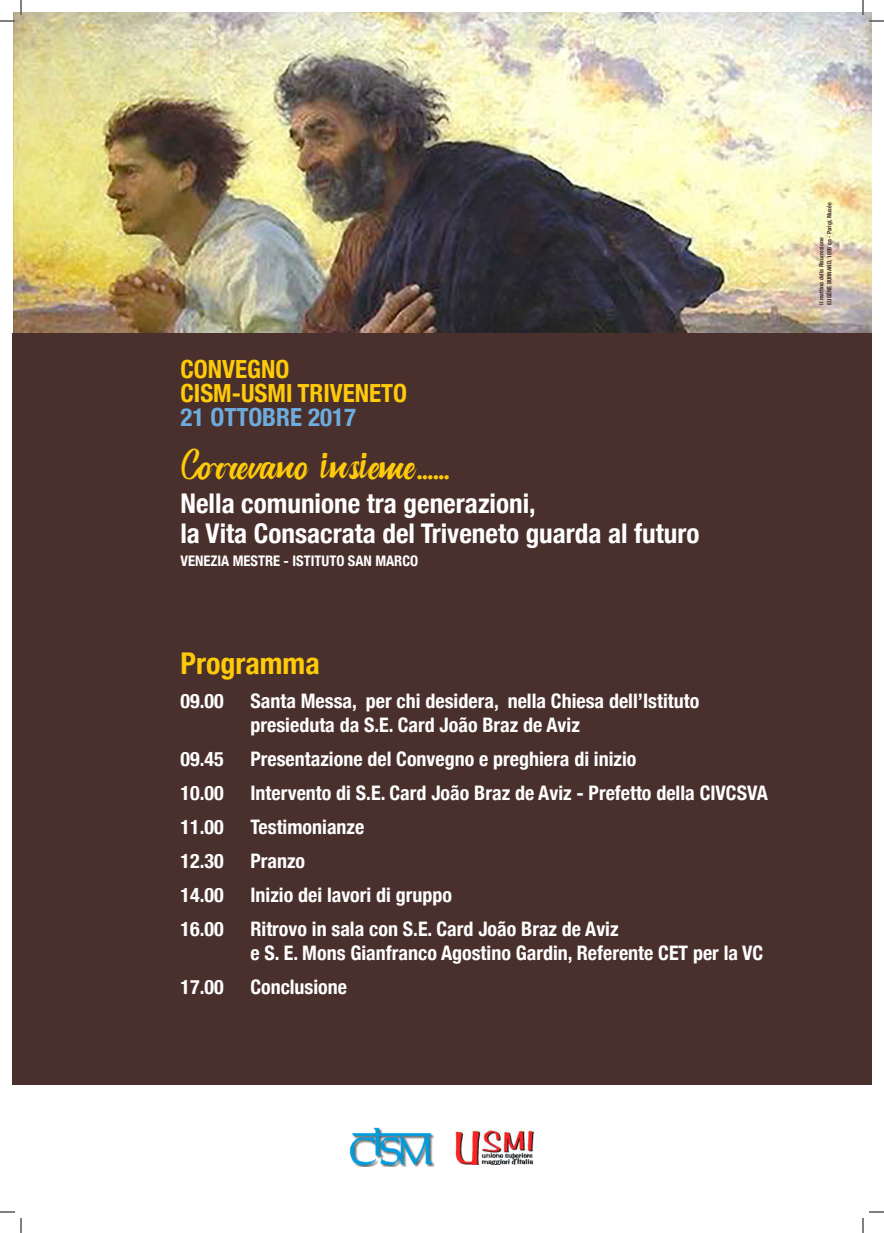
<style>
.page{position:relative;width:884px;height:1233px;background:#fff}
.page>*{position:absolute;margin:0;border:0;box-sizing:border-box;transform-origin:0 0}
.t1{font:500 44px "Fragola";color:#feca0a}
.t2{font:700 condensed 30px "Helvetica Neue";color:#feca0a}
.t3{font:700 condensed 27.2px/30px "Helvetica Neue";color:#fff}
.t4{font:700 condensed 25px/24px "Helvetica Neue";color:#feca0a}
.t5{font:700 condensed 25px "Helvetica Neue";color:#6eacdd}
.t6{font:700 condensed 20px/24px "Helvetica Neue";color:#fff}
.t7{font:700 condensed 14.6px "Helvetica Neue";color:#fff}
.t8{font:700 condensed 6px/8px "Helvetica Neue";color:#49302c}
</style>
<div class="page">
<div style="left:12px;top:333px;width:859px;height:751px;background:#49302c"></div>
<img style="left:349px;top:1127px;width:86px;height:39px">
<img style="left:449px;top:1127px;width:86px;height:37px">
<img style="left:13px;top:12px;width:858px;height:321px">
<svg style="left:0;top:1211px;width:15px;height:1px"></svg>
<svg style="left:869px;top:1211px;width:15px;height:1px"></svg>
<svg style="left:0;top:0;width:22px;height:22px"></svg>
<svg style="left:20px;top:1218px;width:2px;height:15px"></svg>
<svg style="left:862px;top:0;width:22px;height:22px"></svg>
<svg style="left:862px;top:1218px;width:2px;height:15px"></svg>
<p class="t4" style="left:180px;top:356px;width:228px">CONVEGNO<br>CISM-USMI TRIVENETO</p>
<p class="t5" style="left:180px;top:397px;width:177px">21 OTTOBRE 2017</p>
<h1 class="t1" style="left:180px;top:438px;width:267px">Correvano insieme......</h1>
<h3 class="t3" style="left:180px;top:486px;width:521px">Nella comunione tra generazioni,<br>la Vita Consacrata del Triveneto guarda al futuro</h3>
<p class="t7" style="left:180px;top:549px;width:239px">VENEZIA MESTRE - ISTITUTO SAN MARCO</p>
<h2 class="t2" style="left:180px;top:638px;width:141px">Programma</h2>
<p class="t6" style="left:180px;top:687px;width:45px">09.00</p>
<p class="t6" style="left:250px;top:687px;width:450px">Santa Messa, per chi desidera, nella Chiesa dell’Istituto presieduta da S.E. Card João Braz de Aviz</p>
<p class="t6" style="left:180px;top:745px;width:45px">09.45</p>
<p class="t6" style="left:250px;top:745px;width:387px">Presentazione del Convegno e preghiera di inizio</p>
<p class="t6" style="left:180px;top:779px;width:45px">10.00</p>
<p class="t6" style="left:250px;top:779px;width:519px">Intervento di S.E. Card João Braz de Aviz - Prefetto della CIVCSVA</p>
<p class="t6" style="left:180px;top:813px;width:45px">11.00</p>
<p class="t6" style="left:250px;top:813px;width:115px">Testimonianze</p>
<p class="t6" style="left:180px;top:847px;width:45px">12.30</p>
<p class="t6" style="left:250px;top:847px;width:56px">Pranzo</p>
<p class="t6" style="left:180px;top:881px;width:45px">14.00</p>
<p class="t6" style="left:250px;top:881px;width:203px">Inizio dei lavori di gruppo</p>
<p class="t6" style="left:180px;top:915px;width:45px">16.00</p>
<p class="t6" style="left:250px;top:915px;width:514px">Ritrovo in sala con S.E. Card João Braz de Aviz<br>e S. E. Mons Gianfranco Agostino Gardin, Referente CET per la VC</p>
<p class="t6" style="left:180px;top:973px;width:45px">17.00</p>
<p class="t6" style="left:250px;top:973px;width:98px">Conclusione</p>
<p class="t8" style="left:817px;top:304px;width:104px;rotate:-90deg">Il mattino della Risurrezione<br>EUGÉNE BURNAND, 1898 ca - Parigi, Musée</p>
</div>
